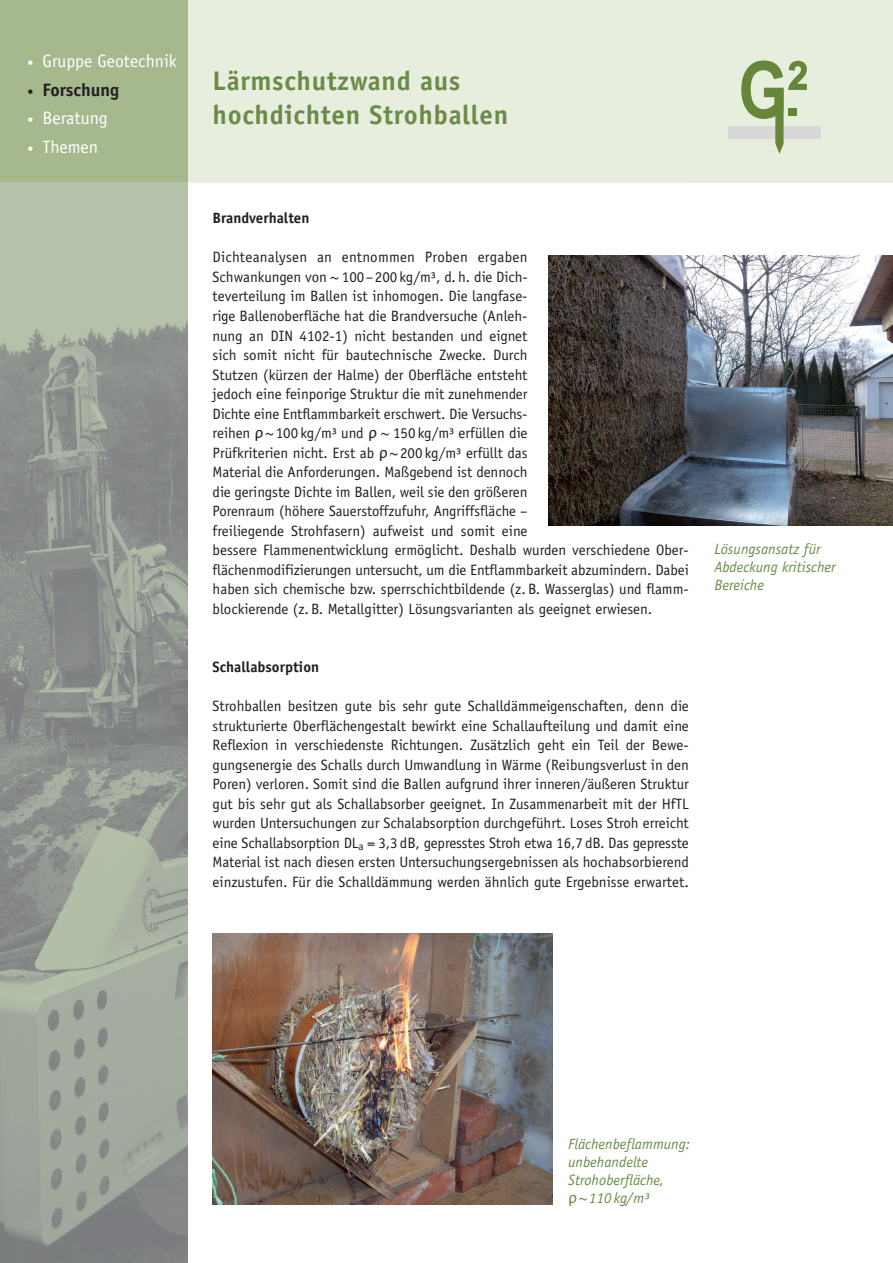
<style>
.page{position:relative;width:893px;height:1263px;background:#fff}
.page>*{position:absolute;margin:0;border:0;box-sizing:border-box;transform-origin:0 0}
.t1{font:700 27px/34.5px "Officina Sans";letter-spacing:.025em;color:#6b8c48}
.t2{font:18px "Officina Sans";color:#fff}
.t3{font:700 18px "Officina Sans";color:#231f20}
.t4{font:15px/19.5px "Officina Sans";color:#231f20}
.t5{font:italic 15px/18px "Officina Sans";color:#6b8c48}
.t6{font:700 15px "Officina Sans";color:#231f20}
.s1{font-size:12px}
.s2{font-family:"Lucida Grande"}
.s3{font-family:"Lucida Grande";font-style:normal}
</style>
<div class="page">
<div style="left:187px;top:0;width:498px;height:183px;background:#e7eede"></div>
<div style="left:0;top:0;width:187px;height:183px;background:#a5b98d"></div>
<img style="left:0;top:183px;width:187px;height:1080px">
<div style="left:685px;top:0;width:208px;height:183px;background:#e7eede"></div>
<div style="left:728px;top:126px;width:93px;height:13px;background:#d8d8d8"></div>
<svg style="left:741px;top:60px;width:66px;height:94px"></svg>
<img style="left:549px;top:255px;width:344px;height:270px">
<img style="left:213px;top:934px;width:340px;height:270px">
<p class="t2" style="left:28px;top:54px;width:151px"><span class="s1">•</span> Gruppe Geotechnik</p>
<p class="t3" style="left:28px;top:83px;width:93px"><span class="s1">•</span> Forschung</p>
<p class="t2" style="left:28px;top:111px;width:82px"><span class="s1">•</span> Beratung</p>
<p class="t2" style="left:28px;top:140px;width:72px"><span class="s1">•</span> Themen</p>
<h1 class="t1" style="left:213px;top:66px;width:297px">Lärmschutzwand aus hochdichten Strohballen</h1>
<p class="t6" style="left:213px;top:213px;width:98px">Brandverhalten</p>
<p class="t4" style="left:213px;top:249px;width:478px">Dichteanalysen an entnommen Proben ergaben<br>Schwankungen von ~ 100–200 kg/m³, d. h. die Dich-<br>teverteilung im Ballen ist inhomogen. Die langfase-<br>rige Ballenoberfläche hat die Brandversuche (Anleh-<br>nung an DIN 4102-1) nicht bestanden und eignet<br>sich somit nicht für bautechnische Zwecke. Durch<br>Stutzen (kürzen der Halme) der Oberfläche entsteht<br>jedoch eine feinporige Struktur die mit zunehmender<br>Dichte eine Entflammbarkeit erschwert. Die Versuchs-<br>reihen <span class="s2">ρ</span>~ 100 kg/m³ und <span class="s2">ρ</span> ~ 150 kg/m³ erfüllen die<br>Prüfkriterien nicht. Erst ab <span class="s2">ρ</span>~ 200 kg/m³ erfüllt das<br>Material die Anforderungen. Maßgebend ist dennoch<br>die geringste Dichte im Ballen, weil sie den größeren<br>Porenraum (höhere Sauerstoffzufuhr, Angriffsfläche –<br>freiliegende Strohfasern) aufweist und somit eine<br>bessere Flammenentwicklung ermöglicht. Deshalb wurden verschiedene Ober&shy;flächenmodifizierungen untersucht, um die Entflammbarkeit abzumindern. Dabei haben sich chemische bzw. sperrschichtbildende (z. B. Wasserglas) und flamm&shy;blockierende (z. B. Metallgitter) Lösungsvarianten als geeignet erwiesen.</p>
<p class="t6" style="left:213px;top:661px;width:108px">Schallabsorption</p>
<p class="t4" style="left:213px;top:697px;width:478px;text-align:justify">Strohballen besitzen gute bis sehr gute Schalldämmeigenschaften, denn die strukturierte Oberflächengestalt bewirkt eine Schallaufteilung und damit eine Reflexion in verschiedenste Richtungen. Zusätzlich geht ein Teil der Bewe&shy;gungsenergie des Schalls durch Umwandlung in Wärme (Reibungsverlust in den Poren) verloren. Somit sind die Ballen aufgrund ihrer inneren/äußeren Struktur gut bis sehr gut als Schallabsorber geeignet. In Zusammenarbeit mit der HfTL wurden Untersuchungen zur Schalabsorption durchgeführt. Loses Stroh erreicht eine Schallabsorption DL<sub>a</sub> = 3,3dB, gepresstes Stroh etwa 16,7dB. Das gepresste Material ist nach diesen ersten Untersuchungsergebnissen als hochabsorbierend einzustufen. Für die Schalldämmung werden ähnlich gute Ergebnisse erwartet.</p>
<p class="t5" style="left:714px;top:541px;width:123px">Lösungsansatz für<br>Abdeckung kritischer<br>Bereiche</p>
<p class="t5" style="left:568px;top:1136px;width:124px">Flächen beflammung: unbehandelte<br>Strohoberfläche,<br><span class="s3">ρ</span>~ 110 kg/m³</p>
</div>
